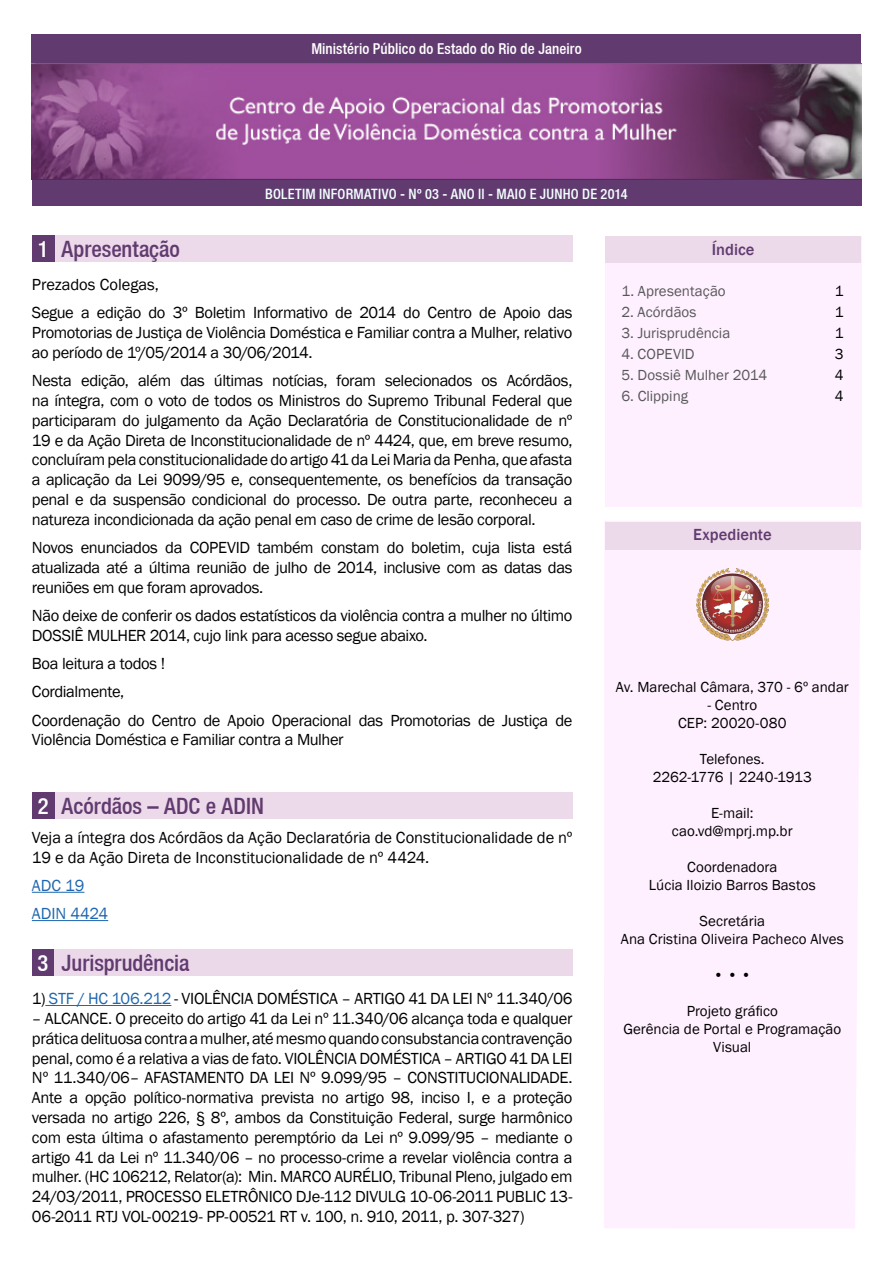
<style>
.page{position:relative;width:893px;height:1263px;background:#fff}
.page>*{position:absolute;margin:0;border:0;box-sizing:border-box;transform-origin:0 0}
.caixa_texto_corrido{font:500 condensed 22.5px "Helvetica Neue LT";color:#613b70}
.caixa_texto_corrido-2{font:500 condensed 22.5px "Helvetica Neue LT";color:#fff}
.caixa_texto_corrido-3{font:16.5px/19.8px "Franklin Gothic";letter-spacing:-.02em;color:#000;text-align:justify}
.caixa_texto_corrido-4{font:500 16.5px "Franklin Gothic";color:#613b70}
.caixa_texto_corrido-5{font:16.5px "Franklin Gothic";color:#1e66ae}
.caixa_texto_corrido-6{font:15px/18px "Franklin Gothic";color:#000;text-align:center}
.caixa_texto_corrido-7{font:15px "Franklin Gothic";color:#57585a}
.caixa_texto_corrido-8{font:500 condensed 15px "Helvetica Neue LT";letter-spacing:.005em;color:#fff}
.caixa_texto_corrido-9{font:500 condensed 14.25px "Helvetica Neue LT";letter-spacing:.015em;color:#f1fffd}
.s1{color:#fff}
.s2{color:#1e66ae}
</style>
<div class="page">
<div style="left:32px;top:34px;width:829px;height:31px;background:#613b70"></div>
<div style="left:32px;top:179px;width:829px;height:27px;background:#613b70"></div>
<hr style="left:32px;top:892px;width:52px;height:1px;background:#1e66ae">
<hr style="left:32px;top:920px;width:76px;height:1px;background:#1e66ae">
<hr style="left:45px;top:1005px;width:126px;height:1px;background:#1e66ae">
<div style="left:32px;top:949px;width:541px;height:27px;background:#ebd9ea"></div>
<div style="left:32px;top:949px;width:22px;height:27px;background:#613b70"></div>
<div style="left:32px;top:235px;width:541px;height:27px;background:#ecd9e9"></div>
<div style="left:32px;top:235px;width:23px;height:27px;background:#613b70"></div>
<img style="left:32px;top:64px;width:829px;height:115px">
<div style="left:32px;top:792px;width:541px;height:27px;background:#ecd9e9"></div>
<div style="left:32px;top:792px;width:23px;height:27px;background:#613b70"></div>
<div style="left:604px;top:521px;width:257px;height:707px;background:#fff0ff"></div>
<div style="left:605px;top:236px;width:256px;height:271px;background:#fff0ff"></div>
<img style="left:696px;top:568px;width:72px;height:72px">
<div style="left:605px;top:236px;width:256px;height:27px;background:#ecd9e9"></div>
<div style="left:605px;top:522px;width:255px;height:28px;background:#ecd9e9"></div>
<p class="caixa_texto_corrido-8" style="left:311px;top:40px;width:272px">Ministério Público do Estado do Rio de Janeiro</p>
<p class="caixa_texto_corrido-9" style="left:265px;top:185px;width:364px">BOLETIM INFORMATIVO - Nº 03 - ANO ll - MAIO E JUNHO DE 2014</p>
<p class="caixa_texto_corrido-2" style="left:38px;top:235px;width:12px">1</p>
<p class="caixa_texto_corrido" style="left:62px;top:235px;width:120px">Apresentação</p>
<p class="caixa_texto_corrido-3" style="left:32px;top:275px;width:129px">Prezados Colegas,</p>
<p class="caixa_texto_corrido-3" style="left:32px;top:303px;width:542px">Segue a edição do 3º Boletim Informativo de 2014 do Centro de Apoio das Promotorias de Justiça de Violência Doméstica e Familiar contra a Mulher, relativo ao período de 1º/05/2014 a 30/06/2014.</p>
<p class="caixa_texto_corrido-3" style="left:32px;top:371px;width:542px">Nesta edição, além das últimas notícias, foram selecionados os Acórdãos, na íntegra, com o voto de todos os Ministros do Supremo Tribunal Federal que participaram do julgamento da Ação Declaratória de Constitucionalidade de nº 19 e da Ação Direta de Inconstitucionalidade de nº 4424, que, em breve resumo, concluíram pela constitucionalidade do artigo 41 da Lei Maria da Penha, que afasta a aplicação da Lei 9099/95 e, consequentemente, os benefícios da transação penal e da suspensão condicional do processo. De outra parte, reconheceu a natureza incondicionada da ação penal em caso de crime de lesão corporal.</p>
<p class="caixa_texto_corrido-3" style="left:32px;top:538px;width:542px">Novos enunciados da COPEVID também constam do boletim, cuja lista está atualizada até a última reunião de julho de 2014, inclusive com as datas das reuniões em que foram aprovados.</p>
<p class="caixa_texto_corrido-3" style="left:32px;top:606px;width:542px">Não deixe de conferir os dados estatísticos da violência contra a mulher no último<br>DOSSIÊ MULHER 2014, cujo link para acesso segue abaixo.</p>
<p class="caixa_texto_corrido-3" style="left:32px;top:654px;width:135px">Boa leitura a todos !</p>
<p class="caixa_texto_corrido-3" style="left:32px;top:682px;width:94px">Cordialmente,</p>
<p class="caixa_texto_corrido-3" style="left:32px;top:711px;width:542px">Coordenação do Centro de Apoio Operacional das Promotorias de Justiça de<br>Violência Doméstica e Familiar contra a Mulher</p>
<p class="caixa_texto_corrido-2" style="left:38px;top:792px;width:12px">2</p>
<p class="caixa_texto_corrido" style="left:62px;top:792px;width:204px">Acórdãos – ADC e ADIN</p>
<p class="caixa_texto_corrido-3" style="left:32px;top:828px;width:542px">Veja a íntegra dos Acórdãos da Ação Declaratória de Constitucionalidade de nº<br>19 e da Ação Direta de Inconstitucionalidade de nº 4424.</p>
<p class="caixa_texto_corrido-5" style="left:32px;top:875px;width:54px">ADC 19</p>
<p class="caixa_texto_corrido-5" style="left:32px;top:903px;width:78px">ADIN 4424</p>
<p class="caixa_texto_corrido" style="left:37px;top:949px;width:154px"><span class="s1">3</span> Jurisprudência</p>
<p class="caixa_texto_corrido-3" style="left:32px;top:989px;width:542px">1) <span class="s2">STF / HC 106.212</span> - VIOLÊNCIA DOMÉSTICA – ARTIGO 41 DA LEI Nº 11.340/06</p>
<p class="caixa_texto_corrido-3" style="left:32px;top:1009px;width:542px">– ALCANCE. O preceito do artigo 41 da Lei nº 11.340/06 alcança toda e qualquer prática delituosa contra a mulher, até mesmo quando consubstancia contravenção penal, como é a relativa a vias de fato. VIOLÊNCIA DOMÉSTICA – ARTIGO 41 DA LEI Nº 11.340/06– AFASTAMENTO DA LEI Nº 9.099/95 – CONSTITUCIONALIDADE.<br>Ante a opção político-normativa prevista no artigo 98, inciso I, e a proteção versada no artigo 226, § 8º, ambos da Constituição Federal, surge harmônico com esta última o afastamento peremptório da Lei nº 9.099/95 – mediante o artigo 41 da Lei nº 11.340/06 – no processo-crime a revelar violência contra a mulher. (HC 106212, Relator(a): Min. MARCO AURÉLIO, Tribunal Pleno, julgado em 24/03/2011, PROCESSO ELETRÔNICO DJe-112 DIVULG 10-06-2011 PUBLIC 13- 06-2011 RTJ VOL-00219- PP-00521 RT v. 100, n. 910, 2011, p. 307-327)</p>
<p class="caixa_texto_corrido-4" style="left:712px;top:239px;width:44px">Índice</p>
<p class="caixa_texto_corrido-7" style="left:621px;top:282px;width:106px">1. Apresentação</p>
<p class="caixa_texto_corrido-7" style="left:621px;top:303px;width:77px">2. Acórdãos</p>
<p class="caixa_texto_corrido-7" style="left:621px;top:324px;width:110px">3. Jurisprudência</p>
<p class="caixa_texto_corrido-7" style="left:621px;top:345px;width:75px">4. COPEVID</p>
<p class="caixa_texto_corrido-7" style="left:621px;top:366px;width:147px">5. Dossiê Mulher 2014</p>
<p class="caixa_texto_corrido-7" style="left:621px;top:387px;width:68px">6. Clipping</p>
<p class="caixa_texto_corrido-4" style="left:693px;top:524px;width:80px">Expediente</p>
<p class="caixa_texto_corrido-6" style="left:835px;top:282px;width:10px">1</p>
<p class="caixa_texto_corrido-6" style="left:835px;top:303px;width:10px">1</p>
<p class="caixa_texto_corrido-6" style="left:835px;top:325px;width:10px">1</p>
<p class="caixa_texto_corrido-6" style="left:835px;top:345px;width:10px">3</p>
<p class="caixa_texto_corrido-6" style="left:835px;top:367px;width:10px">4</p>
<p class="caixa_texto_corrido-6" style="left:835px;top:388px;width:10px">4</p>
<p class="caixa_texto_corrido-6" style="left:616px;top:678px;width:234px">Av. Marechal Câmara, 370 - 6º andar</p>
<p class="caixa_texto_corrido-6" style="left:707px;top:696px;width:51px">- Centro</p>
<p class="caixa_texto_corrido-6" style="left:678px;top:714px;width:110px">CEP: 20020-080</p>
<p class="caixa_texto_corrido-6" style="left:700px;top:750px;width:66px">Telefones.</p>
<p class="caixa_texto_corrido-6" style="left:653px;top:768px;width:161px">2262-1776 | 2240-1913</p>
<p class="caixa_texto_corrido-6" style="left:711px;top:804px;width:44px">E-mail:</p>
<p class="caixa_texto_corrido-6" style="left:672px;top:822px;width:122px">cao.vd@mprj.mp.br</p>
<p class="caixa_texto_corrido-6" style="left:687px;top:858px;width:92px">Coordenadora</p>
<p class="caixa_texto_corrido-6" style="left:649px;top:876px;width:168px">Lúcia Iloizio Barros Bastos</p>
<p class="caixa_texto_corrido-6" style="left:700px;top:912px;width:67px">Secretária</p>
<p class="caixa_texto_corrido-6" style="left:621px;top:930px;width:224px">Ana Cristina Oliveira Pacheco Alves</p>
<p class="caixa_texto_corrido-6" style="left:714px;top:966px;width:39px">• • •</p>
<p class="caixa_texto_corrido-6" style="left:687px;top:1002px;width:93px">Projeto gráfico</p>
<p class="caixa_texto_corrido-6" style="left:623px;top:1020px;width:219px">Gerência de Portal e Programação<br>Visual</p>
</div>
